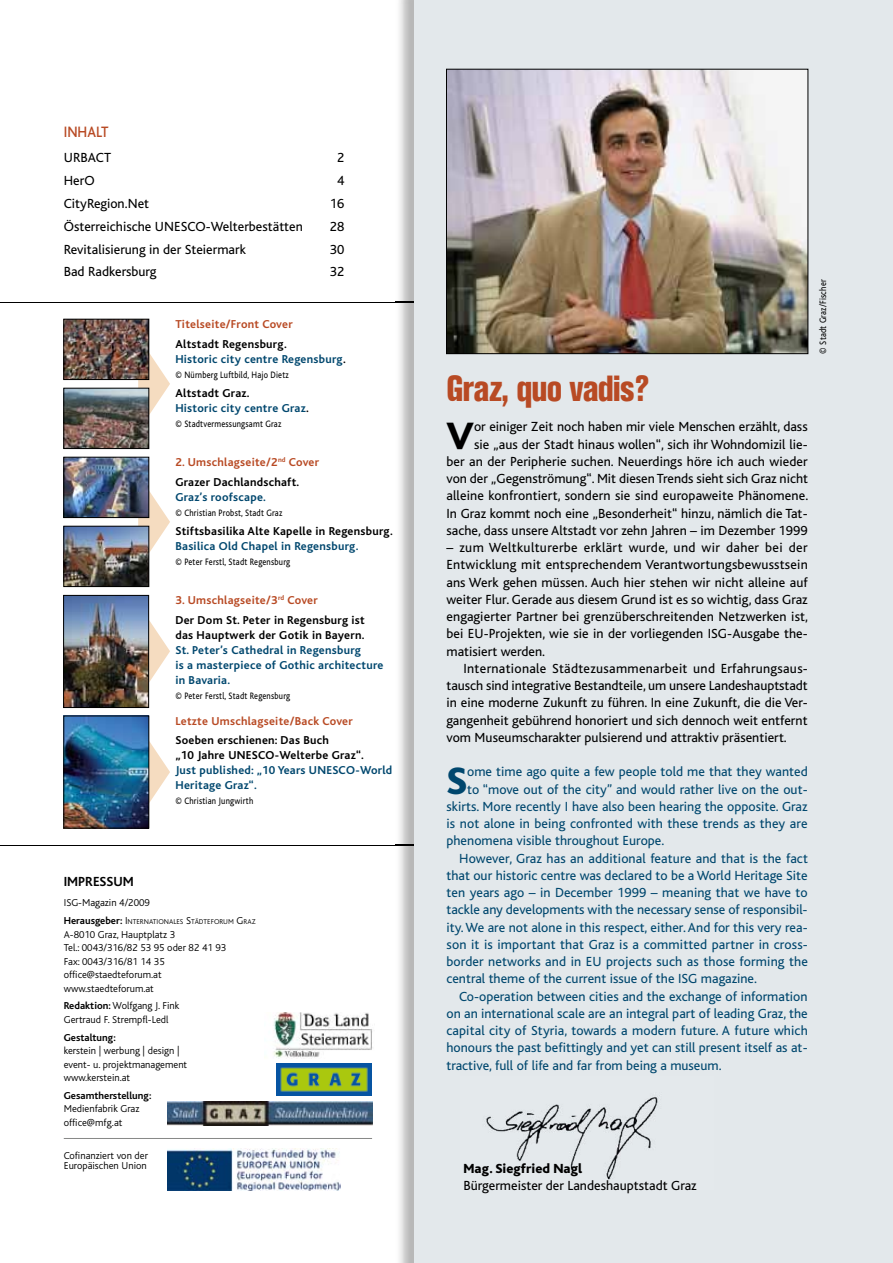
<style>
.page{position:relative;width:893px;height:1263px;background:#fff}
.page>*{position:absolute;margin:0;border:0;box-sizing:border-box;transform-origin:0 0}
.t1{font:800 40.05px "Bliss";color:#000}
.t2{font:800 40.05px "Bliss";color:#00476e}
.t3{font:800 condensed 36px "Akzidenz Grotesk BE";letter-spacing:-.025em;color:#b84a24;scale:.9 1}
.t4{font:500 15.75px "Bliss";color:#b84a24;scale:.9 1}
.t5{font:13.8px/17.2px "Bliss";color:#000;text-align:justify}
.t6{font:13.8px "Bliss";color:#00476e}
.t7{font:800 13.8px "Bliss";color:#000}
.t8{font:700 13.8px "Bliss";color:#000}
.t9{font:700 12px/15px "Bliss";letter-spacing:.02em;color:#00476e}
.t10{font:700 12px/19.2px "Bliss";letter-spacing:.02em;color:#000}
.t11{font:700 12px/19.2px "Bliss";letter-spacing:.02em;color:#b84a24}
.t12{font:300 10.5px/13.5px "Bliss";color:#000}
.t13{font:700 10.5px "Bliss";color:#000}
.t14{font:9.75px "Bliss";letter-spacing:.025em;color:#000;scale:.85 1}
.t15{font:300 7.35px "Bliss";color:#000}
.s1{color:#000}
.s2{color:#b84a24}
.s3{font-weight:700;font-size:10.5px}
.s4{font-size:10.5px}
.s5{font-weight:700}
</style>
<div class="page">
<hr style="left:0;top:845px;width:415px;height:1px;background:#000">
<hr style="left:0;top:302px;width:415px;height:1px;background:#000">
<img style="left:396px;top:0;width:19px;height:1263px">
<svg style="left:396px;top:845px;width:19px;height:1px"></svg>
<svg style="left:396px;top:302px;width:19px;height:1px"></svg>
<div style="left:415px;top:0;width:478px;height:1263px;background:#e3e8eb"></div>
<img style="left:486px;top:1097px;width:172px;height:83px">
<img style="left:273px;top:1012px;width:100px;height:47px">
<img style="left:276px;top:1063px;width:95px;height:33px">
<img style="left:167px;top:1102px;width:205px;height:24px">
<img style="left:448px;top:71px;width:358px;height:281px">
<div style="left:446px;top:69px;width:362px;height:285px;border:1px solid #000"></div>
<svg style="left:138px;top:336px;width:32px;height:95px"></svg>
<svg style="left:138px;top:474px;width:32px;height:95px"></svg>
<svg style="left:149px;top:604px;width:21px;height:95px"></svg>
<svg style="left:149px;top:725px;width:21px;height:94px"></svg>
<img style="left:66px;top:390px;width:81px;height:57px">
<div style="left:64px;top:388px;width:85px;height:61px;border:1px solid #000"></div>
<img style="left:66px;top:528px;width:81px;height:57px">
<div style="left:64px;top:526px;width:85px;height:61px;border:1px solid #000"></div>
<img style="left:66px;top:321px;width:81px;height:57px">
<div style="left:64px;top:319px;width:85px;height:61px;border:1px solid #000"></div>
<img style="left:66px;top:459px;width:81px;height:57px">
<div style="left:64px;top:457px;width:85px;height:61px;border:1px solid #000"></div>
<img style="left:66px;top:718px;width:81px;height:108px">
<div style="left:64px;top:716px;width:85px;height:112px;border:1px solid #000"></div>
<img style="left:65px;top:597px;width:82px;height:109px">
<div style="left:63px;top:595px;width:86px;height:113px;border:1px solid #000"></div>
<hr style="left:64px;top:1138px;width:308px;height:1px;background:#868786">
<img style="left:168px;top:1148px;width:173px;height:42px">
<p class="t4" style="left:64px;top:124px;width:51px">INHALT</p>
<p class="t5" style="left:64px;top:149px;width:49px">URBACT</p>
<p class="t5" style="left:337px;top:149px;width:9px">2</p>
<p class="t5" style="left:64px;top:172px;width:32px">HerO</p>
<p class="t5" style="left:337px;top:172px;width:9px">4</p>
<p class="t5" style="left:64px;top:195px;width:87px">CityRegion.Net</p>
<p class="t5" style="left:330px;top:195px;width:16px">16</p>
<p class="t5" style="left:64px;top:218px;width:241px">Österreichische UNESCO-Welterbestätten</p>
<p class="t5" style="left:330px;top:218px;width:16px">28</p>
<p class="t5" style="left:64px;top:241px;width:184px">Revitalisierung in der Steiermark</p>
<p class="t5" style="left:330px;top:241px;width:16px">30</p>
<p class="t5" style="left:64px;top:264px;width:94px">Bad Radkersburg</p>
<p class="t5" style="left:330px;top:264px;width:16px">32</p>
<p class="t11" style="left:175px;top:315px;width:119px">Titelseite/Front Cover</p>
<p class="t9" style="left:175px;top:336px;width:172px"><span class="s1">Altstadt Regensburg.<br></span>Historic city centre Regensburg<span class="s1">.</span></p>
<p class="t14" style="left:175px;top:369px;width:135px">© Nürnberg Luftbild, Hajo Dietz</p>
<p class="t9" style="left:175px;top:386px;width:135px"><span class="s1">Altstadt Graz.<br></span>Historic city centre Graz<span class="s1">.</span></p>
<p class="t14" style="left:175px;top:418px;width:126px">© Stadtvermessungsamt Graz</p>
<p class="t11" style="left:175px;top:453px;width:145px">2. Umschlagseite/2<sup>nd</sup> Cover<br><span class="s1">Grazer Dachlandschaft.</span></p>
<p class="t9" style="left:175px;top:489px;width:92px">Graz’s roofscape.</p>
<p class="t14" style="left:175px;top:507px;width:127px">© Christian Probst, Stadt Graz</p>
<p class="t10" style="left:175px;top:522px;width:219px">Stiftsbasilika Alte Kapelle in Regensburg.</p>
<p class="t9" style="left:175px;top:539px;width:185px">Basilica Old Chapel in Regensburg.</p>
<p class="t14" style="left:175px;top:556px;width:136px">© Peter Ferstl, Stadt Regensburg</p>
<p class="t10" style="left:175px;top:591px;width:191px"><span class="s2">3. Umschlagseite/3</span><sup>rd</sup> <span class="s2">Cover<br></span>Der Dom St. Peter in Regensburg ist</p>
<p class="t10" style="left:175px;top:625px;width:191px">das Hauptwerk der Gotik in Bayern.</p>
<p class="t9" style="left:175px;top:642px;width:210px">St. Peter’s Cathedral in Regensburg<br>is a masterpiece of Gothic architecture in Bavaria.</p>
<p class="t14" style="left:175px;top:690px;width:136px">© Peter Ferstl, Stadt Regensburg</p>
<p class="t11" style="left:175px;top:712px;width:179px">Letzte Umschlagseite/Back Cover</p>
<p class="t10" style="left:175px;top:733px;width:190px;line-height:15px">Soeben erschienen: Das Buch<br>„10 Jahre UNESCO-Welterbe Graz“.</p>
<p class="t9" style="left:175px;top:763px;width:218px">Just published: „10 Years UNESCO-World<br>Heritage Graz“.</p>
<p class="t14" style="left:175px;top:796px;width:93px">© Christian Jungwirth</p>
<p class="t8" style="left:64px;top:875px;width:72px">IMPRESSUM</p>
<p class="t12" style="left:64px;top:896px;width:88px">ISG-Magazin 4/2009</p>
<p class="t15" style="left:64px;top:918px;width:193px"><span class="s3">Herausgeber:</span> <span class="s4">I</span>NTERNATIONALES <span class="s4">S</span>TÄDTEFORUM <span class="s4">G</span>RAZ</p>
<p class="t12" style="left:64px;top:927px;width:164px">A-8010 Graz, Hauptplatz 3<br>Tel.: 0043/316/82 53 95 oder 82 41 93<br>Fax: 0043/316/81 14 35 office@staedteforum.at www.staedteforum.at</p>
<p class="t12" style="left:64px;top:999px;width:117px"><span class="s5">Redaktion:</span> Wolfgang J. Fink<br>Gertraud F. Strempfl-Ledl</p>
<p class="t13" style="left:64px;top:1032px;width:54px">Gestaltung:</p>
<p class="t12" style="left:64px;top:1044px;width:125px">kerstein | werbung | design | event- u. projektmanagement www.kerstein.at</p>
<p class="t13" style="left:64px;top:1090px;width:89px">Gesamtherstellung:</p>
<p class="t12" style="left:64px;top:1102px;width:77px">Medienfabrik Graz office@mfg.at</p>
<p class="t12" style="left:64px;top:1150px;width:86px;line-height:10.5px">Cofinanziert von der<br>Europäischen Union</p>
<h2 class="t3" style="left:446px;top:367px;width:227px">Graz, quo vadis?</h2>
<h1 class="t1" style="left:446px;top:415px;width:29px">V</h1>
<p class="t5" style="left:446px;top:418px;width:363px;text-align:right">or einiger Zeit noch haben mir viele Menschen erzählt, dass<br>sie „aus der Stadt hinaus wollen“, sich ihr Wohndomizil lie-<br>ber an der Peripherie suchen. Neuerdings höre ich auch wieder von der „Gegenströmung“. Mit diesen Trends sieht sich Graz nicht alleine konfrontiert, sondern sie sind europaweite Phänomene.<br>In Graz kommt noch eine „Besonderheit“ hinzu, nämlich die Tat&shy;sache, dass unsere Altstadt vor zehn Jahren – im Dezember 1999</p>
<p class="t5" style="left:446px;top:539px;width:363px">– zum Weltkulturerbe erklärt wurde, und wir daher bei der Entwicklung mit entsprechendem Verantwortungsbewusstsein ans Werk gehen müssen. Auch hier stehen wir nicht alleine auf weiter Flur. Gerade aus diesem Grund ist es so wichtig, dass Graz engagierter Partner bei grenzüberschreitenden Netzwerken ist, bei EU-Projekten, wie sie in der vorliegenden ISG-Ausgabe the&shy;matisiert werden.</p>
<p class="t5" style="left:446px;top:660px;width:363px;text-indent:17px">Internationale Städtezusammenarbeit und Erfahrungsaus&shy;tausch sind integrative Bestandteile, um unsere Landeshauptstadt in eine moderne Zukunft zu führen. In eine Zukunft, die die Ver&shy;gangenheit gebührend honoriert und sich dennoch weit entfernt vom Museumscharakter pulsierend und attraktiv präsentiert.</p>
<h1 class="t2" style="left:446px;top:760px;width:22px">S</h1>
<p class="t6" style="left:467px;top:764px;width:342px">ome time ago quite a few people told me that they wanted</p>
<p class="t6" style="left:467px;top:782px;width:342px">to “move out of the city” and would rather live on the out-</p>
<p class="t6" style="left:446px;top:799px;width:363px">skirts. More recently I have also been hearing the opposite. Graz</p>
<p class="t6" style="left:446px;top:816px;width:363px">is not alone in being confronted with these trends as they are</p>
<p class="t6" style="left:446px;top:833px;width:219px">phenomena visible throughout Europe.</p>
<p class="t6" style="left:459px;top:851px;width:350px">However, Graz has an additional feature and that is the fact</p>
<p class="t6" style="left:446px;top:868px;width:363px">that our historic centre was declared to be a World Heritage Site</p>
<p class="t6" style="left:446px;top:885px;width:363px">ten years ago – in December 1999 – meaning that we have to</p>
<p class="t6" style="left:446px;top:902px;width:363px">tackle any developments with the necessary sense of responsibil-</p>
<p class="t6" style="left:446px;top:920px;width:363px">ity. We are not alone in this respect, either. And for this very rea-</p>
<p class="t6" style="left:446px;top:937px;width:363px">son it is important that Graz is a committed partner in cross-</p>
<p class="t6" style="left:446px;top:954px;width:363px">border networks and in EU projects such as those forming the</p>
<p class="t6" style="left:446px;top:971px;width:312px">central theme of the current issue of the ISG magazine.</p>
<p class="t6" style="left:459px;top:989px;width:350px">Co-operation between cities and the exchange of information</p>
<p class="t6" style="left:446px;top:1006px;width:363px">on an international scale are an integral part of leading Graz, the</p>
<p class="t6" style="left:446px;top:1023px;width:363px">capital city of Styria, towards a modern future. A future which</p>
<p class="t6" style="left:446px;top:1040px;width:363px">honours the past befittingly and yet can still present itself as at-</p>
<p class="t6" style="left:446px;top:1058px;width:277px">tractive, full of life and far from being a museum.</p>
<p class="t14" style="left:818px;top:354px;width:89px;rotate:-90deg">© Stadt Graz/Fischer</p>
<p class="t7" style="left:463px;top:1161px;width:120px">Mag. Siegfried Nagl</p>
<p class="t5" style="left:463px;top:1177px;width:235px">Bürgermeister der Landeshauptstadt Graz</p>
</div>
